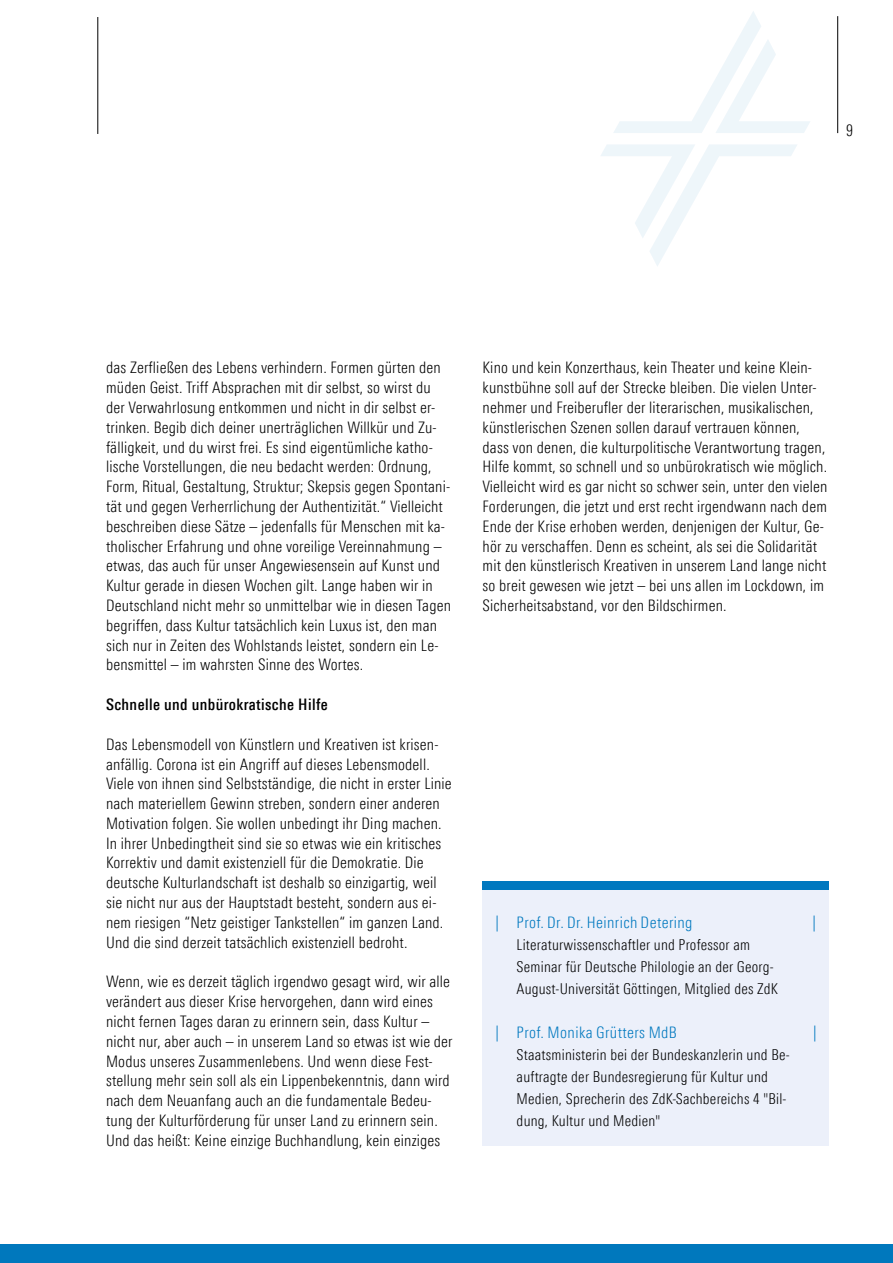
<style>
.page{position:relative;width:893px;height:1263px;background:#fff}
.page>*{position:absolute;margin:0;border:0;box-sizing:border-box;transform-origin:0 0}
.t1{font:300 15.9px/19.8px "Linotype Univers 320 Cn";letter-spacing:.01em;color:#000}
.t2{font:300 15.9px "Linotype Univers 320 Cn";letter-spacing:.025em;color:#0078bf}
.t3{font:500 15.9px "Linotype Univers 520 Cn";letter-spacing:.025em;color:#000}
.t4{font:300 15px/22px "Linotype Univers 320 Cn";letter-spacing:.015em;color:#000}
</style>
<div class="page">
<hr style="left:837px;top:16px;width:1px;height:117px;background:#000">
<hr style="left:97px;top:17px;width:1px;height:117px;background:#000">
<svg style="left:614px;top:11px;width:196px;height:122px"></svg>
<svg style="left:601px;top:145px;width:196px;height:121px"></svg>
<div style="left:0;top:1245px;width:893px;height:18px;background:#0078bd"></div>
<div style="left:483px;top:885px;width:346px;height:261px;background:#ecf0fa"></div>
<div style="left:483px;top:881px;width:346px;height:8px;background:#0078bf"></div>
<p class="t1" style="left:846px;top:120px;width:8px">9</p>
<p class="t1" style="left:106px;top:358px;width:346px">das Zerfließen des Lebens verhindern. Formen gürten den müden Geist. Triff Absprachen mit dir selbst, so wirst du der Verwahrlosung entkommen und nicht in dir selbst er&shy;trinken. Begib dich deiner unerträglichen Willkür und Zu&shy;fälligkeit, und du wirst frei. Es sind eigentümliche katho&shy;lische Vorstellungen, die neu bedacht werden: Ordnung, Form, Ritual, Gestaltung, Struktur; Skepsis gegen Spontani&shy;tät und gegen Verherrlichung der Authentizität.“ Vielleicht beschreiben diese Sätze – jedenfalls für Menschen mit ka&shy;tholischer Erfahrung und ohne voreilige Vereinnahmung – etwas, das auch für unser Angewiesensein auf Kunst und Kultur gerade in diesen Wochen gilt. Lange haben wir in Deutschland nicht mehr so unmittelbar wie in diesen Tagen begriffen, dass Kultur tatsächlich kein Luxus ist, den man sich nur in Zeiten des Wohlstands leistet, sondern ein Le&shy;bensmittel – im wahrsten Sinne des Wortes.</p>
<p class="t3" style="left:106px;top:695px;width:223px">Schnelle und unbürokratische Hilfe</p>
<p class="t1" style="left:106px;top:734px;width:347px">Das Lebensmodell von Künstlern und Kreativen ist krisen&shy;anfällig. Corona ist ein Angriff auf dieses Lebensmodell.<br>Viele von ihnen sind Selbstständige, die nicht in erster Linie nach materiellem Gewinn streben, sondern einer anderen Motivation folgen. Sie wollen unbedingt ihr Ding machen.<br>In ihrer Unbedingtheit sind sie so etwas wie ein kritisches Korrektiv und damit existenziell für die Demokratie. Die deutsche Kulturlandschaft ist deshalb so einzigartig, weil sie nicht nur aus der Hauptstadt besteht, sondern aus ei&shy;nem riesigen “Netz geistiger Tankstellen“ im ganzen Land.<br>Und die sind derzeit tatsächlich existenziell bedroht.</p>
<p class="t1" style="left:106px;top:972px;width:348px">Wenn, wie es derzeit täglich irgendwo gesagt wird, wir alle verändert aus dieser Krise hervorgehen, dann wird eines nicht fernen Tages daran zu erinnern sein, dass Kultur – nicht nur, aber auch – in unserem Land so etwas ist wie der Modus unseres Zusammenlebens. Und wenn diese Fest&shy;stellung mehr sein soll als ein Lippenbekenntnis, dann wird nach dem Neuanfang auch an die fundamentale Bedeu&shy;tung der Kulturförderung für unser Land zu erinnern sein.<br>Und das heißt: Keine einzige Buchhandlung, kein einziges</p>
<p class="t1" style="left:483px;top:358px;width:346px">Kino und kein Konzerthaus, kein Theater und keine Klein&shy;kunstbühne soll auf der Strecke bleiben. Die vielen Unter&shy;nehmer und Freiberufler der literarischen, musikalischen, künstlerischen Szenen sollen darauf vertrauen können, dass von denen, die kulturpolitische Verantwortung tragen, Hilfe kommt, so schnell und so unbürokratisch wie möglich.<br>Vielleicht wird es gar nicht so schwer sein, unter den vielen Forderungen, die jetzt und erst recht irgendwann nach dem Ende der Krise erhoben werden, denjenigen der Kultur, Ge&shy;hör zu verschaffen. Denn es scheint, als sei die Solidarität mit den künstlerisch Kreativen in unserem Land lange nicht so breit gewesen wie jetzt – bei uns allen im Lockdown, im Sicherheitsabstand, vor den Bildschirmen.</p>
<p class="t2" style="left:495px;top:913px;width:199px">| Prof. Dr. Dr. Heinrich Detering</p>
<p class="t2" style="left:813px;top:913px;width:5px">|</p>
<p class="t4" style="left:517px;top:933px;width:263px">Literaturwissenschaftler und Professor am<br>Seminar für Deutsche Philologie an der Georg-<br>August-Universität Göttingen, Mitglied des ZdK</p>
<p class="t2" style="left:495px;top:1023px;width:183px">| Prof. Monika Grütters MdB</p>
<p class="t2" style="left:813px;top:1023px;width:5px">|</p>
<p class="t4" style="left:517px;top:1043px;width:275px">Staatsministerin bei der Bundeskanzlerin und Be&shy;auftragte der Bundesregierung für Kultur und Medien, Sprecherin des ZdK-Sachbereichs 4 "Bil&shy;dung, Kultur und Medien"</p>
</div>
